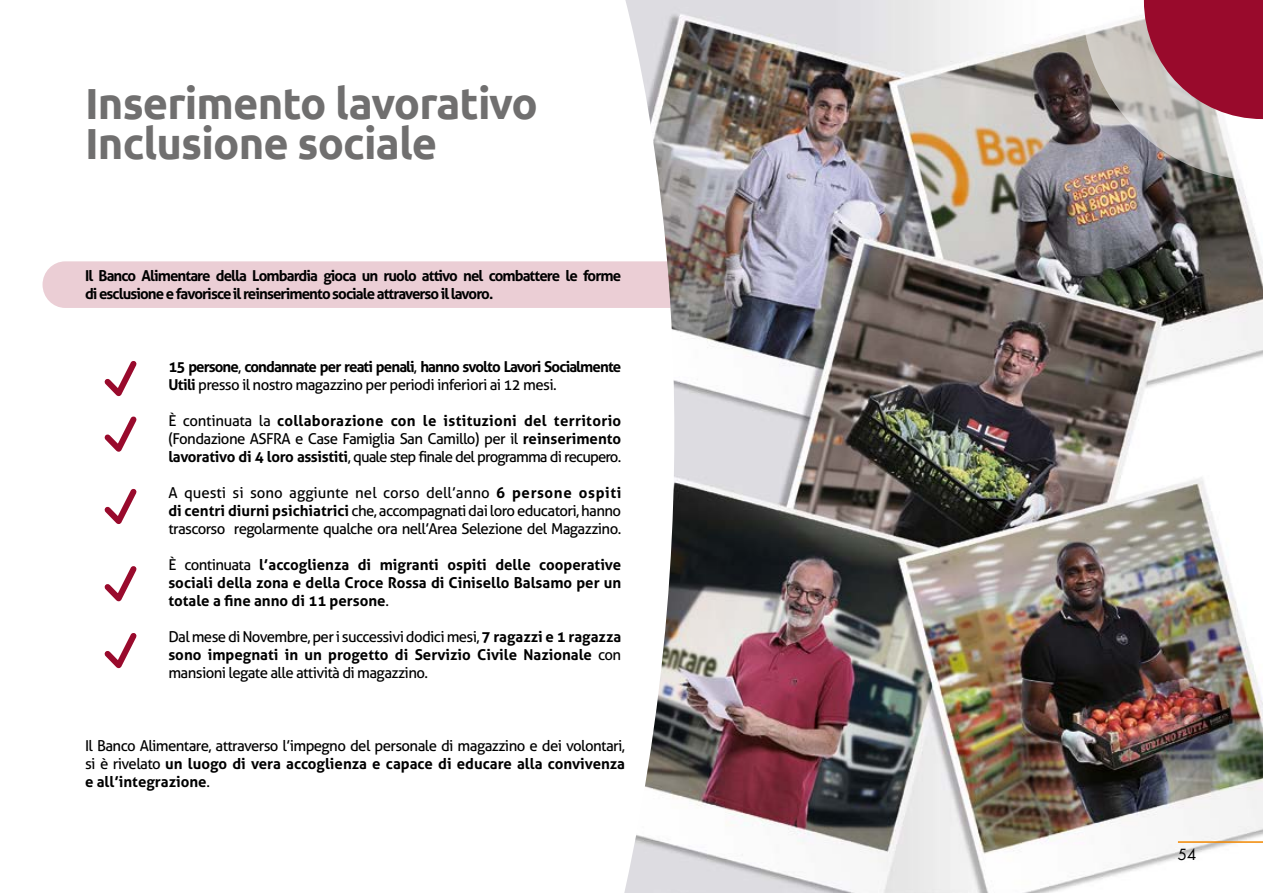
<style>
.page{position:relative;width:1263px;height:893px;background:#fff}
.page>*{position:absolute;margin:0;border:0;box-sizing:border-box;transform-origin:0 0}
.t1{font:700 43.5px/40.5px "Ubuntu";letter-spacing:-.02em;color:#706f6f}
.t2{font:15px/18px "Aller";letter-spacing:-.04em;color:#000;text-align:justify}
.t3{font:700 15px/18px "Aller";letter-spacing:-.06em;color:#000}
.t4{font:15px "Futura LT";color:#000}
.s1{font-weight:400}
.s2{font-weight:700}
</style>
<div class="page">
<div style="left:43px;top:261px;width:581px;height:47px;background:#ebced5"></div>
<svg style="left:104px;top:361px;width:33px;height:36px"></svg>
<svg style="left:104px;top:416px;width:33px;height:36px"></svg>
<svg style="left:104px;top:488px;width:33px;height:36px"></svg>
<svg style="left:104px;top:566px;width:33px;height:36px"></svg>
<svg style="left:104px;top:633px;width:33px;height:36px"></svg>
<img style="left:624px;top:0;width:639px;height:893px">
<svg style="left:1082px;top:0;width:181px;height:181px;background:#af7c87"></svg>
<hr style="left:1178px;top:841px;width:85px;height:2px;background:#f18700">
<h1 class="t1" style="left:85px;top:82px;width:454px">Inserimento lavorativo<br>Inclusione sociale</h1>
<p class="t3" style="left:85px;top:267px;width:538px">Il Banco Alimentare della Lombardia gioca un ruolo attivo nel combattere le forme di esclusione e favorisce il reinserimento sociale attraverso il lavoro.</p>
<p class="t3" style="left:168px;top:357px;width:454px">15 persone<span class="s1">,</span> condannate per reati penali<span class="s1">,</span> hanno svolto Lavori Socialmente<br>Utili <span class="s1">presso il nostro magazzino per periodi inferiori ai 12 mesi.</span></p>
<p class="t2" style="left:168px;top:412px;width:454px">È continuata la <span class="s2">collaborazione con le istituzioni del territorio </span>(Fondazione ASFRA e Case Famiglia San Camillo) per il <span class="s2">reinserimento lavorativo di 4 loro assistiti</span>, quale step finale del programma di recupero.</p>
<p class="t2" style="left:168px;top:484px;width:454px">A questi si sono aggiunte nel corso dell’anno <span class="s2">6 persone ospiti di centri diurni psichiatrici</span> che, accompagnati dai loro educatori, hanno trascorso regolarmente qualche ora nell’Area Selezione del Magazzino.</p>
<p class="t3" style="left:168px;top:555px;width:454px;text-align:justify"><span class="s1">È continuata</span> l’accoglienza di migranti ospiti delle cooperative sociali della zona e della Croce Rossa di Cinisello Balsamo per un totale a fine anno di 11 persone<span class="s1">.</span></p>
<p class="t2" style="left:168px;top:628px;width:454px">Dal mese di Novembre, per i successivi dodici mesi, <span class="s2">7 ragazzi e 1 ragazza sono impegnati in un progetto di Servizio Civile Nazionale</span> con mansioni legate alle attività di magazzino.</p>
<p class="t2" style="left:85px;top:736px;width:542px">Il Banco Alimentare, attraverso l’impegno del personale di magazzino e dei volontari, si è rivelato <span class="s2">un luogo di vera accoglienza e capace di educare alla convivenza e all’integrazione</span>.</p>
<p class="t4" style="left:1178px;top:845px;width:20px">54</p>
</div>
